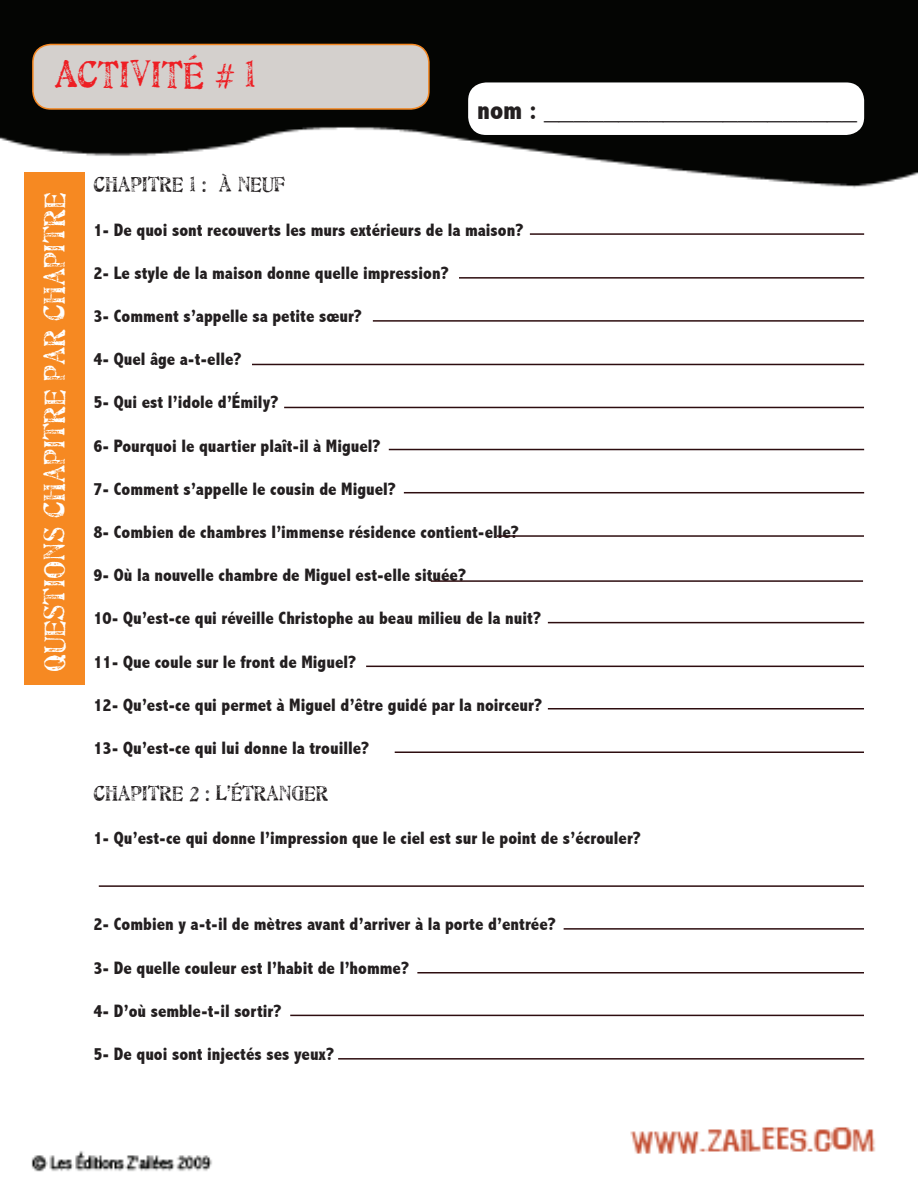
<style>
.page{position:relative;width:918px;height:1188px;background:#fff}
.page>*{position:absolute;margin:0;border:0;box-sizing:border-box;transform-origin:0 0}
.t1{font:500 37.5px "Artistamp";color:#ee1e23}
.t2{font:500 30px "Artistamp";color:#fff}
.t3{font:800 condensed 27px "Abadi";color:#231f20}
.t4{font:500 21px "Artistamp";color:#231f20}
.t5{font:800 condensed 18px "Abadi";color:#231f20}
</style>
<div class="page">
<img style="left:0;top:0;width:918px;height:1172px">
<div style="left:24px;top:172px;width:60px;height:513px;background:#f68922"></div>
<div style="left:33px;top:44px;width:396px;height:65px;background:#d4d0cd;border-radius:18px"></div>
<div style="left:32px;top:44px;width:398px;height:66px;border:2px solid #f58822;border-radius:18px"></div>
<hr style="left:252px;top:364px;width:612px;height:1px;background:#2d0d0f">
<hr style="left:459px;top:277px;width:405px;height:2px;background:#2d0d0f">
<hr style="left:530px;top:233px;width:334px;height:2px;background:#2d0d0f">
<div style="left:468px;top:82px;width:396px;height:53px;background:#fff;border-radius:18px"></div>
<hr style="left:284px;top:407px;width:580px;height:1px;background:#2d0d0f">
<hr style="left:389px;top:449px;width:475px;height:1px;background:#2d0d0f">
<hr style="left:404px;top:492px;width:460px;height:1px;background:#2d0d0f">
<hr style="left:497px;top:535px;width:367px;height:2px;background:#2d0d0f">
<hr style="left:431px;top:580px;width:432px;height:2px;background:#2d0d0f">
<hr style="left:548px;top:622px;width:316px;height:1px;background:#2d0d0f">
<hr style="left:366px;top:666px;width:498px;height:1px;background:#2d0d0f">
<hr style="left:564px;top:928px;width:300px;height:2px;background:#2d0d0f">
<hr style="left:338px;top:1058px;width:526px;height:2px;background:#2d0d0f">
<hr style="left:395px;top:752px;width:469px;height:1px;background:#2d0d0f">
<hr style="left:373px;top:320px;width:491px;height:2px;background:#2d0d0f">
<hr style="left:548px;top:708px;width:316px;height:2px;background:#2d0d0f">
<hr style="left:99px;top:885px;width:765px;height:2px;background:#2d0d0f">
<hr style="left:417px;top:972px;width:447px;height:2px;background:#2d0d0f">
<hr style="left:290px;top:1015px;width:574px;height:1px;background:#2d0d0f">
<h1 class="t1" style="left:55px;top:54px;width:202px">ACTIVITÉ # 1</h1>
<h3 class="t3" style="left:477px;top:94px;width:381px">nom : _____________________</h3>
<h2 class="t2" style="left:39px;top:672px;width:481px;rotate:-90deg">QUESTIONS CHAPITRE PAR CHAPITRE</h2>
<p class="t4" style="left:93px;top:174px;width:193px">CHAPITRE 1 : À NEUF</p>
<p class="t5" style="left:93px;top:219px;width:431px">1- De quoi sont recouverts les murs extérieurs de la maison?</p>
<p class="t5" style="left:93px;top:262px;width:357px">2- Le style de la maison donne quelle impression?</p>
<p class="t5" style="left:93px;top:306px;width:270px">3- Comment s’appelle sa petite sœur?</p>
<p class="t5" style="left:93px;top:349px;width:150px">4- Quel âge a-t-elle?</p>
<p class="t5" style="left:93px;top:392px;width:187px">5- Qui est l’idole d’Émily?</p>
<p class="t5" style="left:93px;top:435px;width:289px">6- Pourquoi le quartier plaît-il à Miguel?</p>
<p class="t5" style="left:93px;top:478px;width:304px">7- Comment s’appelle le cousin de Miguel?</p>
<p class="t5" style="left:93px;top:522px;width:427px">8- Combien de chambres l’immense résidence contient-elle?</p>
<p class="t5" style="left:93px;top:565px;width:374px">9- Où la nouvelle chambre de Miguel est-elle située?</p>
<p class="t5" style="left:93px;top:608px;width:449px">10- Qu’est-ce qui réveille Christophe au beau milieu de la nuit?</p>
<p class="t5" style="left:93px;top:651px;width:264px">11- Que coule sur le front de Miguel?</p>
<p class="t5" style="left:93px;top:694px;width:450px">12- Qu’est-ce qui permet à Miguel d’être guidé par la noirceur?</p>
<p class="t5" style="left:93px;top:738px;width:277px">13- Qu’est-ce qui lui donne la trouille?</p>
<p class="t4" style="left:93px;top:782px;width:236px">CHAPITRE 2 : L’ÉTRANGER</p>
<p class="t5" style="left:93px;top:828px;width:549px">1- Qu’est-ce qui donne l’impression que le ciel est sur le point de s’écrouler?</p>
<p class="t5" style="left:93px;top:914px;width:464px">2- Combien y a-t-il de mètres avant d’arriver à la porte d’entrée?</p>
<p class="t5" style="left:93px;top:957px;width:317px">3- De quelle couleur est l’habit de l’homme?</p>
<p class="t5" style="left:93px;top:1000px;width:190px">4- D’où semble-t-il sortir?</p>
<p class="t5" style="left:93px;top:1044px;width:242px">5- De quoi sont injectés ses yeux?</p>
</div>
